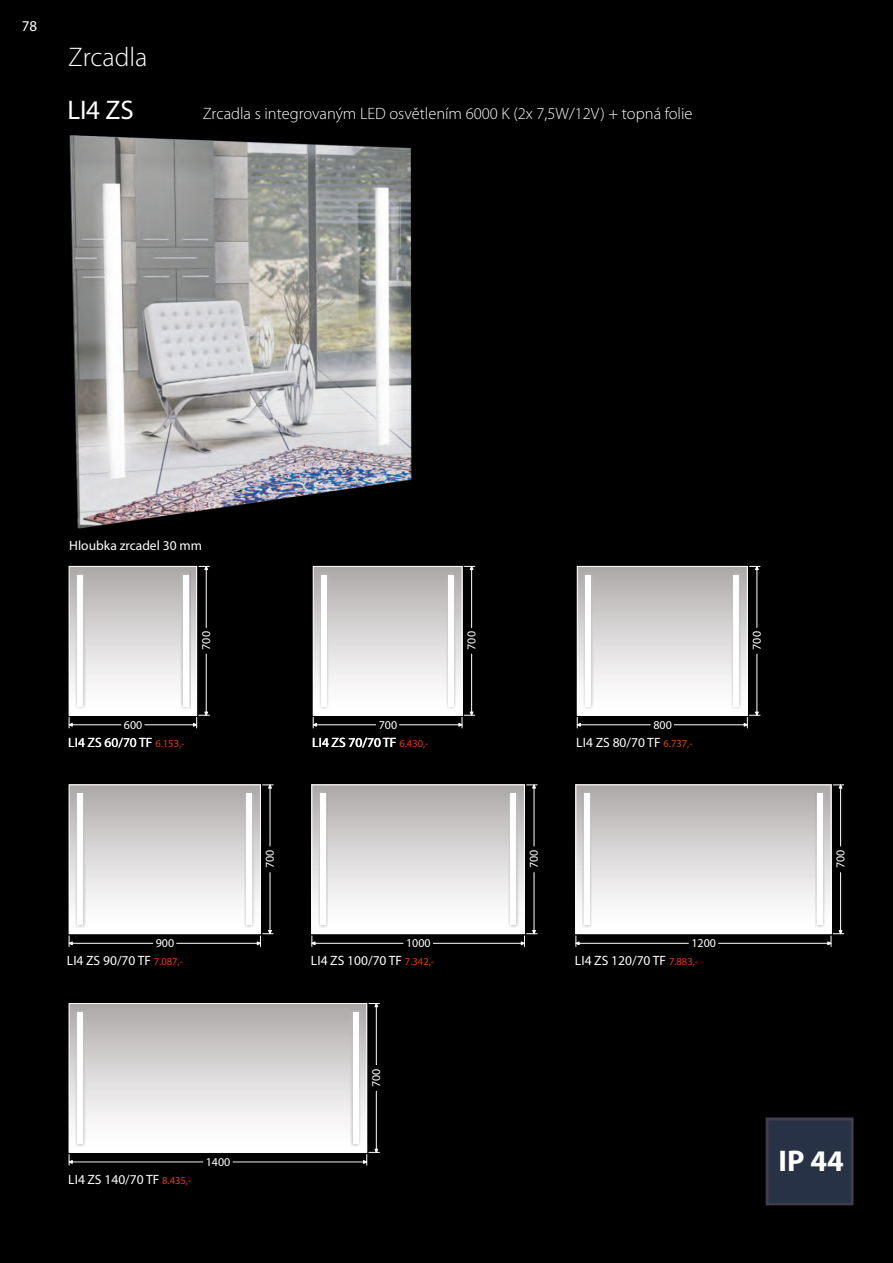
<style>
.page{position:relative;width:893px;height:1263px;background:#000}
.page>*{position:absolute;margin:0;border:0;box-sizing:border-box;transform-origin:0 0}
.t1{font:700 30px "Myriad Pro";color:#fff}
.t2{font:300 27px "Myriad Pro";color:#fff}
.t3{font:27px "Myriad Pro";color:#fff}
.t4{font:300 16.5px "Myriad Pro";color:#fff}
.t5{font:15px "Myriad Pro";color:#fff}
.t6{font:13.5px "Myriad Pro";color:#fff}
.t7{font:12px "Myriad Pro";color:#fff}
.s1{font-size:10.5px;color:#e53c0f}
</style>
<div class="page">
<div style="left:69px;top:566px;width:128px;height:149px;background:linear-gradient(to bottom,#afabab,#fff)"></div>
<div style="left:69px;top:566px;width:128px;height:149px;border:1px solid #fff"></div>
<img style="left:181px;top:573px;width:9px;height:136px">
<div style="left:183px;top:575px;width:5px;height:132px;background:#fff"></div>
<img style="left:75px;top:573px;width:10px;height:136px">
<div style="left:78px;top:575px;width:5px;height:132px;background:#fff"></div>
<hr style="left:206px;top:566px;width:1px;height:149px;background:#fff">
<hr style="left:204px;top:628px;width:4px;height:25px;background:#000">
<svg style="left:199px;top:566px;width:10px;height:4px"></svg>
<hr style="left:69px;top:724px;width:128px;height:1px;background:#fff">
<hr style="left:122px;top:723px;width:22px;height:3px;background:#000">
<svg style="left:193px;top:711px;width:16px;height:17px"></svg>
<svg style="left:69px;top:717px;width:4px;height:11px"></svg>
<div style="left:313px;top:566px;width:149px;height:149px;background:linear-gradient(to bottom,#afabab,#fff)"></div>
<div style="left:313px;top:566px;width:149px;height:149px;border:1px solid #fff"></div>
<img style="left:446px;top:573px;width:10px;height:136px">
<div style="left:448px;top:575px;width:6px;height:132px;background:#fff"></div>
<img style="left:319px;top:573px;width:10px;height:136px">
<div style="left:321px;top:575px;width:6px;height:132px;background:#fff"></div>
<hr style="left:471px;top:566px;width:1px;height:149px;background:#fff">
<hr style="left:470px;top:628px;width:3px;height:25px;background:#000">
<svg style="left:464px;top:566px;width:11px;height:4px"></svg>
<hr style="left:313px;top:724px;width:149px;height:1px;background:#fff">
<hr style="left:376px;top:723px;width:23px;height:3px;background:#000">
<svg style="left:458px;top:711px;width:17px;height:17px"></svg>
<svg style="left:313px;top:717px;width:4px;height:11px"></svg>
<div style="left:577px;top:566px;width:170px;height:149px;background:linear-gradient(to bottom,#afabab,#fff)"></div>
<div style="left:577px;top:566px;width:171px;height:149px;border:1px solid #fff"></div>
<img style="left:731px;top:573px;width:10px;height:136px">
<div style="left:733px;top:575px;width:6px;height:132px;background:#fff"></div>
<img style="left:584px;top:573px;width:9px;height:136px">
<div style="left:586px;top:575px;width:5px;height:132px;background:#fff"></div>
<hr style="left:757px;top:566px;width:1px;height:149px;background:#fff">
<hr style="left:755px;top:628px;width:4px;height:25px;background:#000">
<svg style="left:749px;top:566px;width:11px;height:4px"></svg>
<hr style="left:577px;top:724px;width:170px;height:1px;background:#fff">
<hr style="left:651px;top:723px;width:23px;height:3px;background:#000">
<svg style="left:744px;top:711px;width:16px;height:17px"></svg>
<svg style="left:577px;top:717px;width:4px;height:11px"></svg>
<div style="left:576px;top:785px;width:255px;height:149px;background:linear-gradient(to bottom,#b0abab,#fff)"></div>
<div style="left:576px;top:785px;width:255px;height:149px;border:1px solid #fff"></div>
<img style="left:815px;top:791px;width:10px;height:136px">
<div style="left:817px;top:793px;width:5px;height:132px;background:#fff"></div>
<img style="left:582px;top:791px;width:10px;height:136px">
<div style="left:584px;top:793px;width:6px;height:132px;background:#fff"></div>
<hr style="left:840px;top:785px;width:1px;height:149px;background:#fff">
<hr style="left:839px;top:846px;width:3px;height:26px;background:#000">
<svg style="left:833px;top:784px;width:11px;height:4px"></svg>
<hr style="left:576px;top:943px;width:255px;height:1px;background:#fff">
<hr style="left:689px;top:941px;width:29px;height:4px;background:#000">
<svg style="left:827px;top:930px;width:17px;height:16px"></svg>
<svg style="left:575px;top:936px;width:5px;height:10px"></svg>
<hr style="left:69px;top:943px;width:191px;height:1px;background:#fff">
<hr style="left:153px;top:942px;width:23px;height:3px;background:#000">
<svg style="left:69px;top:936px;width:4px;height:10px"></svg>
<div style="left:69px;top:785px;width:191px;height:149px;background:linear-gradient(to bottom,#b0acab,#fff)"></div>
<div style="left:69px;top:785px;width:192px;height:149px;border:1px solid #fff"></div>
<img style="left:244px;top:791px;width:10px;height:136px">
<div style="left:247px;top:793px;width:5px;height:132px;background:#fff"></div>
<img style="left:75px;top:791px;width:10px;height:136px">
<div style="left:78px;top:793px;width:5px;height:132px;background:#fff"></div>
<hr style="left:270px;top:785px;width:1px;height:149px;background:#fff">
<hr style="left:268px;top:846px;width:4px;height:26px;background:#000">
<svg style="left:257px;top:930px;width:16px;height:16px"></svg>
<svg style="left:263px;top:784px;width:10px;height:4px"></svg>
<div style="left:312px;top:785px;width:212px;height:149px;background:linear-gradient(to bottom,#b0acab,#fff)"></div>
<div style="left:312px;top:785px;width:213px;height:149px;border:1px solid #fff"></div>
<img style="left:508px;top:791px;width:10px;height:136px">
<div style="left:511px;top:793px;width:5px;height:132px;background:#fff"></div>
<img style="left:318px;top:791px;width:10px;height:136px">
<div style="left:320px;top:793px;width:6px;height:132px;background:#fff"></div>
<hr style="left:534px;top:785px;width:1px;height:149px;background:#fff">
<hr style="left:532px;top:846px;width:4px;height:26px;background:#000">
<svg style="left:527px;top:784px;width:10px;height:4px"></svg>
<hr style="left:312px;top:943px;width:212px;height:1px;background:#fff">
<hr style="left:404px;top:941px;width:29px;height:4px;background:#000">
<svg style="left:521px;top:930px;width:16px;height:16px"></svg>
<svg style="left:311px;top:936px;width:5px;height:10px"></svg>
<div style="left:69px;top:1003px;width:298px;height:149px;background:linear-gradient(to bottom,#afabaa,#fff)"></div>
<div style="left:69px;top:1003px;width:298px;height:150px;border:1px solid #fff"></div>
<img style="left:351px;top:1010px;width:9px;height:136px">
<div style="left:353px;top:1012px;width:5px;height:132px;background:#fff"></div>
<img style="left:75px;top:1010px;width:10px;height:136px">
<div style="left:78px;top:1012px;width:5px;height:132px;background:#fff"></div>
<hr style="left:376px;top:1003px;width:1px;height:149px;background:#fff">
<hr style="left:374px;top:1065px;width:4px;height:26px;background:#000">
<svg style="left:369px;top:1003px;width:10px;height:4px"></svg>
<hr style="left:69px;top:1162px;width:296px;height:1px;background:#fff">
<hr style="left:203px;top:1160px;width:29px;height:4px;background:#000">
<svg style="left:363px;top:1149px;width:16px;height:16px"></svg>
<svg style="left:69px;top:1154px;width:4px;height:11px"></svg>
<img style="left:69px;top:136px;width:343px;height:392px">
<img style="left:765px;top:1117px;width:88px;height:88px">
<p class="t5" style="left:22px;top:19px;width:17px">78</p>
<h2 class="t2" style="left:68px;top:46px;width:81px">Zrcadla</h2>
<h2 class="t3" style="left:67px;top:98px;width:68px">LI4 ZS</h2>
<p class="t4" style="left:203px;top:106px;width:491px">Zrcadla s integrovaným LED osvětlením 6000 K (2x 7,5W/12V) + topná folie</p>
<p class="t6" style="left:69px;top:540px;width:134px">Hloubka zrcadel 30 mm</p>
<p class="t7" style="left:201px;top:650px;width:20px;rotate:-90deg">700</p>
<p class="t7" style="left:466px;top:650px;width:20px;rotate:-90deg">700</p>
<p class="t7" style="left:752px;top:650px;width:20px;rotate:-90deg">700</p>
<p class="t7" style="left:124px;top:720px;width:20px">600</p>
<p class="t7" style="left:379px;top:720px;width:20px">700</p>
<p class="t7" style="left:653px;top:720px;width:20px">800</p>
<p class="t6" style="left:68px;top:736px;width:118px">LI4 ZS 60/70 TF <span class="s1">6.153,-</span></p>
<p class="t6" style="left:312px;top:736px;width:118px">LI4 ZS 70/70 TF <span class="s1">6.430,-</span></p>
<p class="t6" style="left:576px;top:736px;width:118px">LI4 ZS 80/70 TF <span class="s1">6.737,-</span></p>
<p class="t7" style="left:265px;top:868px;width:20px;rotate:-90deg">700</p>
<p class="t7" style="left:529px;top:868px;width:20px;rotate:-90deg">700</p>
<p class="t7" style="left:156px;top:938px;width:20px">900</p>
<p class="t7" style="left:691px;top:938px;width:26px">1200</p>
<p class="t7" style="left:406px;top:938px;width:26px">1000</p>
<p class="t6" style="left:67px;top:955px;width:118px">LI4 ZS 90/70 TF <span class="s1">7.087,-</span></p>
<p class="t6" style="left:575px;top:955px;width:125px">LI4 ZS 120/70 TF <span class="s1">7.883,-</span></p>
<p class="t6" style="left:311px;top:955px;width:125px">LI4 ZS 100/70 TF <span class="s1">7.342,-</span></p>
<p class="t7" style="left:835px;top:868px;width:20px;rotate:-90deg">700</p>
<p class="t6" style="left:68px;top:1174px;width:125px">LI4 ZS 140/70 TF <span class="s1">8.435,-</span></p>
<p class="t7" style="left:206px;top:1157px;width:26px">1400</p>
<p class="t7" style="left:371px;top:1087px;width:20px;rotate:-90deg">700</p>
<h1 class="t1" style="left:779px;top:1149px;width:67px">IP 44</h1>
</div>
